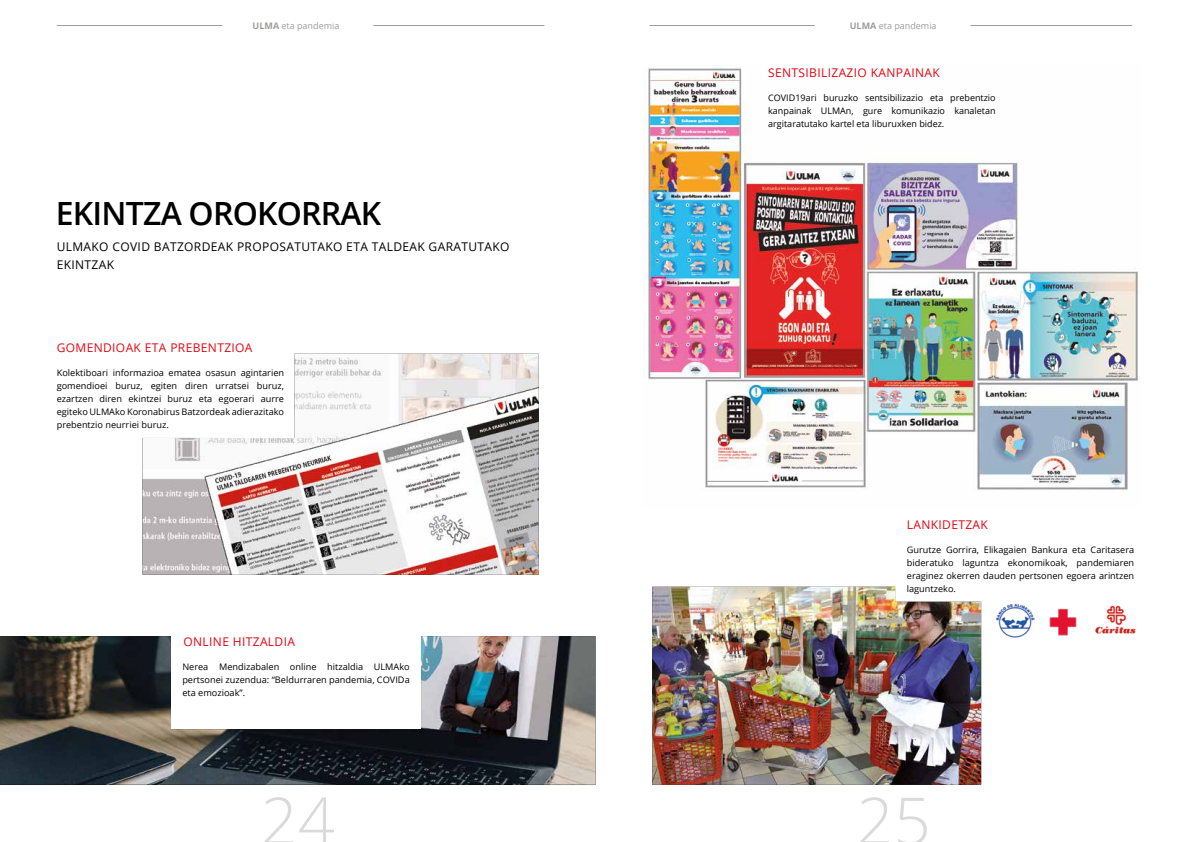
<style>
.page{position:relative;width:1191px;height:842px;background:#fff}
.page>*{position:absolute;margin:0;border:0;box-sizing:border-box;transform-origin:0 0}
.t1{font:300 65px "Open Sans";color:#dadada}
.t2{font:600 32px "Open Sans";letter-spacing:-.025em;color:#000}
.t3{font:12px "Open Sans";letter-spacing:.03em;color:#e30613}
.t4{font:12px/18px "Open Sans";letter-spacing:.03em;color:#000}
.t5{font:9px/13px "Open Sans";color:#000;text-align:justify}
.t6{font:9px "Open Sans";color:#9d9d9c}
.s1{font-weight:700}
</style>
<div class="page">
<img style="left:643px;top:67px;width:496px;height:423px">
<hr style="left:373px;top:25px;width:171px;height:1px;background:#9d9d9c">
<hr style="left:57px;top:25px;width:165px;height:1px;background:#9d9d9c">
<hr style="left:649px;top:25px;width:165px;height:1px;background:#9d9d9c">
<hr style="left:970px;top:25px;width:162px;height:1px;background:#9d9d9c">
<img style="left:142px;top:354px;width:397px;height:221px">
<img style="left:0;top:636px;width:595px;height:149px">
<img style="left:652px;top:587px;width:329px;height:198px">
<img style="left:996px;top:603px;width:39px;height:35px">
<img style="left:1049px;top:608px;width:28px;height:28px">
<img style="left:1095px;top:605px;width:40px;height:29px">
<p class="t6" style="left:253px;top:20px;width:88px"><span class="s1">ULMA</span> eta pandemia</p>
<h2 class="t2" style="left:56px;top:191px;width:327px">EKINTZA OROKORRAK</h2>
<h3 class="t4" style="left:57px;top:237px;width:454px">ULMAKO COVID BATZORDEAK PROPOSATUTAKO ETA TALDEAK GARATUTAKO<br>EKINTZAK</h3>
<h3 class="t3" style="left:57px;top:339px;width:197px">GOMENDIOAK ETA PREBENTZIOA</h3>
<p class="t5" style="left:57px;top:366px;width:229px">Kolektiboari informazioa ematea osasun agintarien gomendioei buruz, egiten diren urratsei buruz, ezartzen diren ekintzei buruz eta egoerari aurre egiteko ULMAko Koronabirus Batzordeak adierazitako prebentzio neurriei buruz.</p>
<h3 class="t3" style="left:183px;top:634px;width:113px">ONLINE HITZALDIA</h3>
<p class="t5" style="left:182px;top:660px;width:229px">Nerea Mendizabalen online hitzaldia ULMAko pertsonei zuzendua: “Beldurraren pandemia, COVIDa eta emozioak”.</p>
<h1 class="t1" style="left:261px;top:776px;width:76px">24</h1>
<p class="t6" style="left:850px;top:20px;width:88px"><span class="s1">ULMA</span> eta pandemia</p>
<h3 class="t3" style="left:768px;top:64px;width:173px">SENTSIBILIZAZIO KANPAINAK</h3>
<p class="t5" style="left:768px;top:91px;width:229px">COVID19ari buruzko sentsibilizazio eta prebentzio kanpainak ULMAn, gure komunikazio kanaletan argitaratutako kartel eta liburuxken bidez.</p>
<h3 class="t3" style="left:907px;top:516px;width:83px">LANKIDETZAK</h3>
<p class="t5" style="left:907px;top:543px;width:229px">Gurutze Gorrira, Elikagaien Bankura eta Caritasera bideratuko laguntza ekonomikoak, pandemiaren eraginez okerren dauden pertsonen egoera arintzen laguntzeko.</p>
<h1 class="t1" style="left:856px;top:776px;width:76px">25</h1>
</div>
